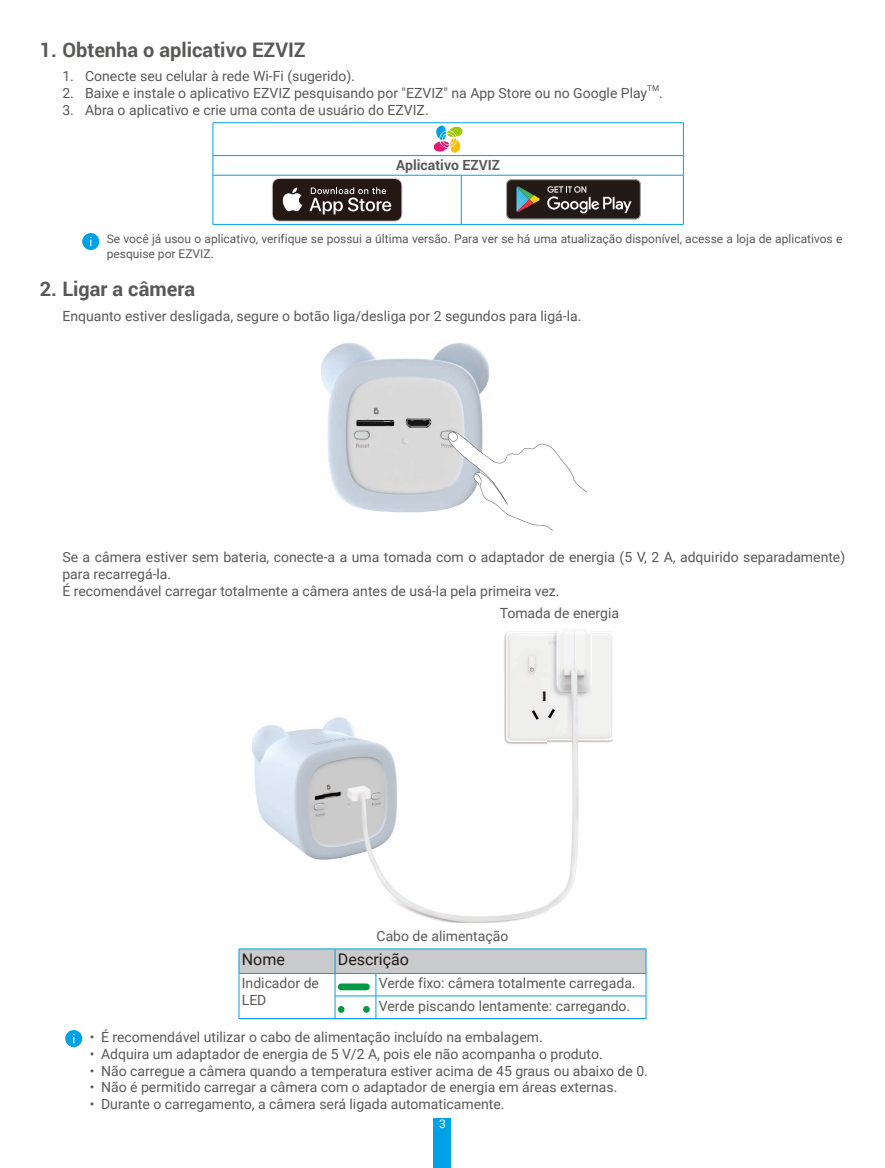
<style>
.page{position:relative;width:885px;height:1168px;background:#fff}
.page>*{position:absolute;margin:0;border:0;box-sizing:border-box;transform-origin:0 0}
.t1{font:700 20px "Roboto";color:#595857}
.t2{font:16px "Roboto";color:#231916}
.t3{font:14px/16.8px "Roboto";color:#595857}
.t4{font:700 14px "Roboto";color:#595857}
.t5{font:12px/14.4px "Roboto";color:#595857}
.t6{font:12px "Roboto";color:#fff}
.t7{font:8.2px "Roboto";color:#595857}
</style>
<div class="page">
<div style="left:434px;top:1118px;width:17px;height:50px;background:#00a1e9"></div>
<hr style="left:683px;top:123px;width:1px;height:32px;background:#00a1e9">
<svg style="left:683px;top:156px;width:1px;height:19px"></svg>
<hr style="left:213px;top:122px;width:248px;height:1px;background:#00a1e9">
<hr style="left:212px;top:123px;width:1px;height:32px;background:#00a1e9">
<hr style="left:461px;top:122px;width:222px;height:1px;background:#00a1e9">
<hr style="left:213px;top:155px;width:248px;height:1px;background:#00a1e9">
<svg style="left:212px;top:156px;width:1px;height:19px"></svg>
<hr style="left:461px;top:155px;width:222px;height:1px;background:#00a1e9">
<hr style="left:213px;top:175px;width:248px;height:1px;background:#00a1e9">
<hr style="left:212px;top:175px;width:1px;height:49px;background:#00a1e9">
<hr style="left:461px;top:175px;width:222px;height:1px;background:#00a1e9">
<hr style="left:461px;top:175px;width:1px;height:49px;background:#00a1e9">
<hr style="left:683px;top:175px;width:1px;height:49px;background:#00a1e9">
<hr style="left:213px;top:224px;width:248px;height:1px;background:#00a1e9">
<hr style="left:461px;top:224px;width:222px;height:1px;background:#00a1e9">
<svg style="left:433px;top:126px;width:29px;height:27px"></svg>
<svg style="left:272px;top:178px;width:130px;height:44px;background:#504644"></svg>
<svg style="left:506px;top:179px;width:134px;height:40px;background:#443e3b"></svg>
<svg style="left:82px;top:233px;width:17px;height:17px"></svg>
<img style="left:321px;top:343px;width:168px;height:170px">
<svg style="left:448px;top:432px;width:138px;height:99px"></svg>
<img style="left:252px;top:717px;width:96px;height:142px">
<img style="left:348px;top:630px;width:264px;height:292px">
<hr style="left:239px;top:1018px;width:96px;height:1px;background:#00a1e9">
<svg style="left:238px;top:949px;width:408px;height:69px"></svg>
<hr style="left:335px;top:1018px;width:41px;height:1px;background:#00a1e9">
<hr style="left:376px;top:1018px;width:270px;height:1px;background:#00a1e9">
<div style="left:338px;top:983px;width:31px;height:7px;background:#094;border-radius:3px"></div>
<div style="left:338px;top:1006px;width:6px;height:7px;background:#094;border-radius:50%"></div>
<div style="left:363px;top:1006px;width:6px;height:7px;background:#094;border-radius:50%"></div>
<div style="left:65px;top:1030px;width:17px;height:17px;background:#00a1e9;border-radius:50%"></div>
<h1 class="t1" style="left:40px;top:36px;width:267px">1. Obtenha o aplicativo EZVIZ</h1>
<p class="t3" style="left:62px;top:67px;width:294px">1. Conecte seu celular à rede Wi-Fi (sugerido).</p>
<p class="t3" style="left:62px;top:84px;width:586px">2. Baixe e instale o aplicativo EZVIZ pesquisando por "EZVIZ" na App Store ou no Google Play</p>
<p class="t7" style="left:647px;top:83px;width:13px">TM</p>
<p class="t3" style="left:659px;top:84px;width:5px">.</p>
<p class="t3" style="left:62px;top:101px;width:368px">3. Abra o aplicativo e crie uma conta de usuário do EZVIZ.</p>
<p class="t4" style="left:396px;top:156px;width:105px">Aplicativo EZVIZ</p>
<p class="t5" style="left:107px;top:231px;width:737px">Se você já usou o aplicativo, verifique se possui a última versão. Para ver se há uma atualização disponível, acesse a loja de aplicativos e pesquise por EZVIZ.</p>
<h1 class="t1" style="left:40px;top:275px;width:157px">2. Ligar a câmera</h1>
<p class="t3" style="left:62px;top:307px;width:520px">Enquanto estiver desligada, segure o botão liga/desliga por 2 segundos para ligá-la.</p>
<p class="t3" style="left:62px;top:548px;width:784px">Se a câmera estiver sem bateria, conecte-a a uma tomada com o adaptador de energia (5 V, 2 A, adquirido separadamente) para recarregá-la.<br>É recomendável carregar totalmente a câmera antes de usá-la pela primeira vez.</p>
<p class="t3" style="left:499px;top:605px;width:121px">Tomada de energia</p>
<p class="t3" style="left:376px;top:927px;width:133px">Cabo de alimentação</p>
<p class="t2" style="left:242px;top:948px;width:45px">Nome</p>
<p class="t2" style="left:338px;top:948px;width:73px">Descrição</p>
<p class="t3" style="left:242px;top:974px;width:79px">Indicador de<br>LED</p>
<p class="t3" style="left:379px;top:971px;width:258px;line-height:22.6px">Verde fixo: câmera totalmente carregada.<br>Verde piscando lentamente: carregando.</p>
<p class="t3" style="left:90px;top:1028px;width:454px">• É recomendável utilizar o cabo de alimentação incluído na embalagem.</p>
<p class="t3" style="left:90px;top:1045px;width:514px">• Adquira um adaptador de energia de 5 V/2 A, pois ele não acompanha o produto.</p>
<p class="t3" style="left:90px;top:1062px;width:559px">• Não carregue a câmera quando a temperatura estiver acima de 45 graus ou abaixo de 0.</p>
<p class="t3" style="left:90px;top:1078px;width:529px">• Não é permitido carregar a câmera com o adaptador de energia em áreas externas.</p>
<p class="t3" style="left:90px;top:1095px;width:416px">• Durante o carregamento, a câmera será ligada automaticamente.</p>
<p class="t6" style="left:439px;top:1116px;width:8px">3</p>
</div>
